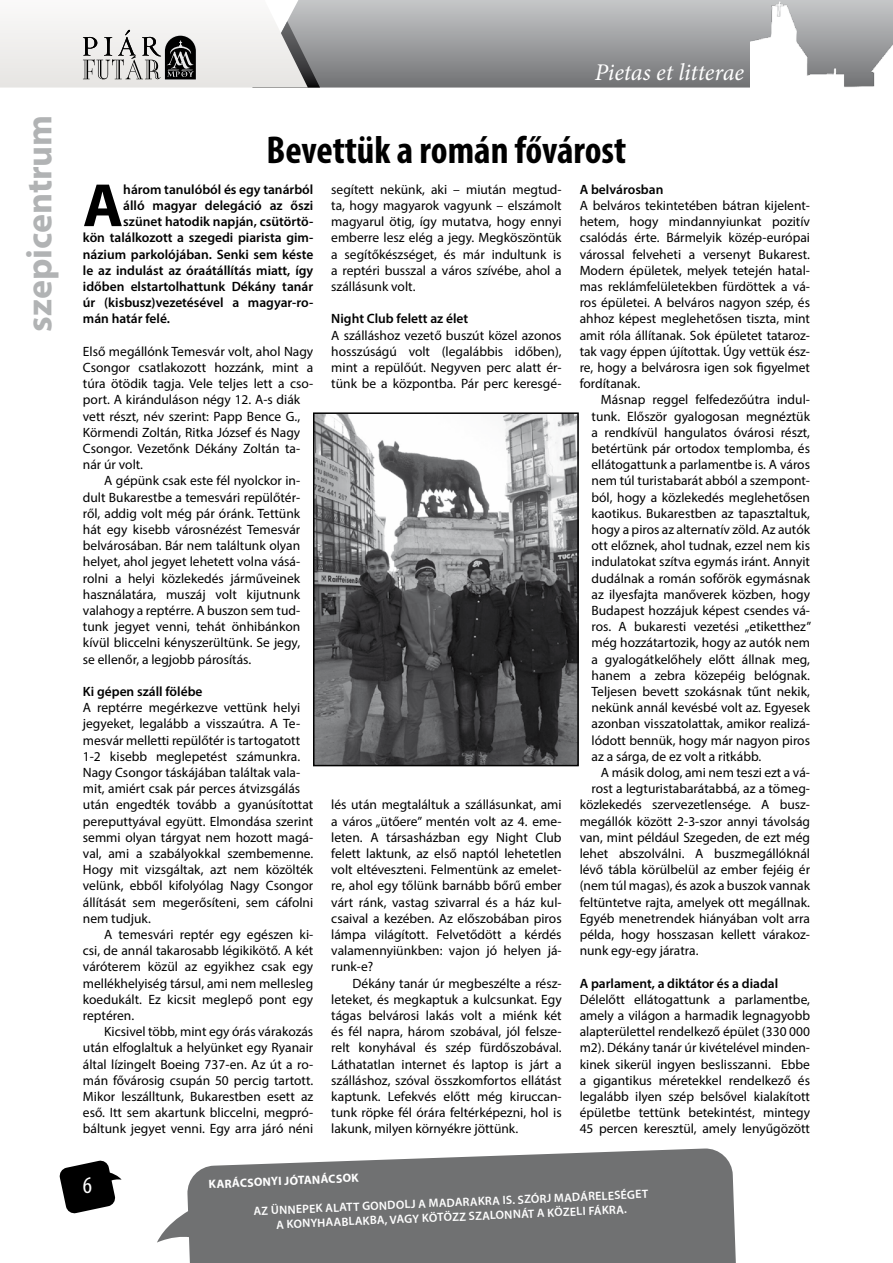
<style>
.page{position:relative;width:893px;height:1263px;background:#fff}
.page>*{position:absolute;margin:0;border:0;box-sizing:border-box;transform-origin:0 0}
.t1{font:700 61.5px "Myriad Pro";color:#000}
.t2{font:700 condensed 39px "Myriad Pro";color:#000}
.t3{font:700 36px "Myriad Pro";color:#b1b3b4}
.t4{font:italic 24px "Minion Pro";letter-spacing:-.005em;color:#fff}
.t5{font:condensed 24px "Myriad Pro";color:#fff}
.t6{font:13.5px/16.2px "Myriad Pro";color:#000;text-align:justify}
.t7{font:600 13.5px "Myriad Pro";color:#000}
.t8{font:600 12px/14.4px "Myriad Pro";color:#fff;text-align:center}
.t9{font:700 12px "Myriad Pro";color:#fff}
</style>
<div class="page">
<svg style="left:320px;top:0;width:572px;height:88px;background:#9c9e9f"></svg>
<svg style="left:157px;top:1148px;width:579px;height:115px;background:#828384"></svg>
<svg style="left:59px;top:1160px;width:63px;height:54px"></svg>
<svg style="left:0;top:0;width:320px;height:88px"></svg>
<img style="left:751px;top:2px;width:142px;height:86px">
<img style="left:316px;top:415px;width:260px;height:348px">
<div style="left:313px;top:412px;width:266px;height:354px;border:2px solid #000"></div>
<h3 class="t3" style="left:16px;top:332px;width:219px;rotate:-90deg">szepicentrum</h3>
<h3 class="t4" style="left:595px;top:56px;width:151px">Pietas et litterae</h3>
<h2 class="t2" style="left:267px;top:126px;width:361px">Bevettük a román fővárost</h2>
<h1 class="t1" style="left:83px;top:165px;width:42px">A</h1>
<p class="t7" style="left:123px;top:181px;width:191px">három tanulóból és egy tanárból</p>
<p class="t7" style="left:123px;top:197px;width:191px">álló magyar delegáció az őszi</p>
<p class="t7" style="left:123px;top:213px;width:191px">szünet hatodik napján, csütörtö-</p>
<p class="t7" style="left:83px;top:229px;width:232px">kön találkozott a szegedi piarista gim-</p>
<p class="t7" style="left:83px;top:245px;width:232px">názium parkolójában. Senki sem késte</p>
<p class="t7" style="left:83px;top:262px;width:232px">le az indulást az óraátállítás miatt, így</p>
<p class="t7" style="left:83px;top:278px;width:232px">időben elstartolhattunk Dékány tanár</p>
<p class="t7" style="left:83px;top:294px;width:232px">úr (kisbusz)vezetésével a magyar-ro-</p>
<p class="t7" style="left:83px;top:310px;width:89px">mán határ felé.</p>
<p class="t6" style="left:83px;top:343px;width:232px;text-align:left">Első megállónk Temesvár volt, ahol Nagy Csongor csatlakozott hozzánk, mint a túra ötödik tagja. Vele teljes lett a cso&shy;port. A kiránduláson négy 12. A-s diák vett részt, név szerint: Papp Bence G., Körmendi Zoltán, Ritka József és Nagy Csongor. Vezetőnk Dékány Zoltán ta&shy;nár úr volt.</p>
<p class="t6" style="left:83px;top:472px;width:219px;text-indent:21px">A gépünk csak este fél nyolckor in&shy;dult Bukarestbe a temesvári repülőtér&shy;ről, addig volt még pár óránk. Tettünk hát egy kisebb városnézést Temesvár belvárosában. Bár nem találtunk olyan helyet, ahol jegyet lehetett volna vásá&shy;rolni a helyi közlekedés járműveinek használatára, muszáj volt kijutnunk valahogy a reptérre. A buszon sem tud&shy;tunk jegyet venni, tehát önhibánkon kívül bliccelni kényszerültünk. Se jegy, se ellenőr, a legjobb párosítás.</p>
<p class="t7" style="left:83px;top:683px;width:121px">Ki gépen száll fölébe</p>
<p class="t6" style="left:83px;top:699px;width:232px;text-align:left">A reptérre megérkezve vettünk helyi jegyeket, legalább a visszaútra. A Te&shy;mesvár melletti repülőtér is tartogatott 1-2 kisebb meglepetést számunkra.<br>Nagy Csongor táskájában találtak vala&shy;mit, amiért csak pár perces átvizsgálás után engedték tovább a gyanúsítottat pereputtyával együtt. Elmondása szerint semmi olyan tárgyat nem hozott magá&shy;val, ami a szabályokkal szembemenne.<br>Hogy mit vizsgáltak, azt nem közölték velünk, ebből kifolyólag Nagy Csongor állítását sem megerősíteni, sem cáfolni nem tudjuk.</p>
<p class="t6" style="left:83px;top:926px;width:232px;text-indent:21px">A temesvári reptér egy egészen ki&shy;csi, de annál takarosabb légikikötő. A két váróterem közül az egyikhez csak egy mellékhelyiség társul, ami nem mellesleg koedukált. Ez kicsit meglepő pont egy reptéren.</p>
<p class="t6" style="left:83px;top:1023px;width:232px;text-indent:21px">Kicsivel több, mint egy órás várakozás után elfoglaltuk a helyünket egy Ryanair által lízingelt Boeing 737-en. Az út a ro&shy;mán fővárosig csupán 50 percig tartott.<br>Mikor leszálltunk, Bukarestben esett az eső. Itt sem akartunk bliccelni, megpró&shy;báltunk jegyet venni. Egy arra járó néni</p>
<p class="t6" style="left:331px;top:181px;width:232px">segített nekünk, aki – miután megtud&shy;ta, hogy magyarok vagyunk – elszámolt magyarul ötig, így mutatva, hogy ennyi emberre lesz elég a jegy. Megköszöntük a segítőkészséget, és már indultunk is a reptéri busszal a város szívébe, ahol a szállásunk volt.</p>
<p class="t7" style="left:331px;top:310px;width:139px">Night Club felett az élet</p>
<p class="t6" style="left:331px;top:327px;width:232px">A szálláshoz vezető buszút közel azonos hosszúságú volt (legalábbis időben), mint a repülőút. Negyven perc alatt ér&shy;tünk be a központba. Pár perc keresgé-</p>
<p class="t6" style="left:331px;top:796px;width:232px">lés után megtaláltuk a szállásunkat, ami a város „ütőere” mentén volt az 4. eme&shy;leten. A társasházban egy Night Club felett laktunk, az első naptól lehetetlen volt eltéveszteni. Felmentünk az emelet&shy;re, ahol egy tőlünk barnább bőrű ember várt ránk, vastag szivarral és a ház kul&shy;csaival a kezében. Az előszobában piros lámpa világított. Felvetődött a kérdés valamennyiünkben: vajon jó helyen já&shy;runk-e?</p>
<p class="t6" style="left:331px;top:975px;width:232px;text-indent:21px">Dékány tanár úr megbeszélte a rész&shy;leteket, és megkaptuk a kulcsunkat. Egy tágas belvárosi lakás volt a miénk két és fél napra, három szobával, jól felsze&shy;relt konyhával és szép fürdőszobával.<br>Láthatatlan internet és laptop is járt a szálláshoz, szóval összkomfortos ellátást kaptunk. Lefekvés előtt még kiruccan&shy;tunk röpke fél órára feltérképezni, hol is lakunk, milyen környékre jöttünk.</p>
<p class="t7" style="left:580px;top:181px;width:85px">A belvárosban</p>
<p class="t6" style="left:580px;top:197px;width:232px">A belváros tekintetében bátran kijelent&shy;hetem, hogy mindannyiunkat pozitív csalódás érte. Bármelyik közép-európai várossal felveheti a versenyt Bukarest.<br>Modern épületek, melyek tetején hatal&shy;mas reklámfelületekben fürdöttek a vá&shy;ros épületei. A belváros nagyon szép, és ahhoz képest meglehetősen tiszta, mint amit róla állítanak. Sok épületet tataroz&shy;tak vagy éppen újítottak. Úgy vettük ész&shy;re, hogy a belvárosra igen sok figyelmet fordítanak.</p>
<p class="t6" style="left:591px;top:391px;width:221px;text-indent:9px">Másnap reggel felfedezőútra indul&shy;tunk. Először gyalogosan megnéztük a rendkívül hangulatos óvárosi részt, betértünk pár ortodox templomba, és ellátogattunk a parlamentbe is. A város nem túl turistabarát abból a szempont&shy;ból, hogy a közlekedés meglehetősen kaotikus. Bukarestben az tapasztaltuk, hogy a piros az alternatív zöld. Az autók ott előznek, ahol tudnak, ezzel nem kis indulatokat szítva egymás iránt. Annyit dudálnak a román sofőrök egymásnak az ilyesfajta manőverek közben, hogy Budapest hozzájuk képest csendes vá&shy;ros. A bukaresti vezetési „etiketthez” még hozzátartozik, hogy az autók nem a gyalogátkelőhely előtt állnak meg, hanem a zebra közepéig belógnak.<br>Teljesen bevett szokásnak tűnt nekik, nekünk annál kevésbé volt az. Egyesek azonban visszatolattak, amikor realizá&shy;lódott bennük, hogy már nagyon piros az a sárga, de ez volt a ritkább.</p>
<p class="t6" style="left:601px;top:764px;width:211px">A másik dolog, ami nem teszi ezt a vá-</p>
<p class="t6" style="left:591px;top:780px;width:220px">rost a legturistabarátabbá, az a tömeg-</p>
<p class="t6" style="left:580px;top:796px;width:232px">közlekedés szervezetlensége. A busz-</p>
<p class="t6" style="left:580px;top:813px;width:232px">megállók között 2-3-szor annyi távolság</p>
<p class="t6" style="left:580px;top:829px;width:232px">van, mint például Szegeden, de ezt még</p>
<p class="t6" style="left:580px;top:845px;width:232px">lehet abszolválni. A buszmegállóknál</p>
<p class="t6" style="left:580px;top:861px;width:232px">lévő tábla körülbelül az ember fejéig ér</p>
<p class="t6" style="left:580px;top:877px;width:232px">(nem túl magas), és azok a buszok vannak</p>
<p class="t6" style="left:580px;top:894px;width:232px">feltüntetve rajta, amelyek ott megállnak.</p>
<p class="t6" style="left:580px;top:910px;width:232px">Egyéb menetrendek hiányában volt arra</p>
<p class="t6" style="left:580px;top:926px;width:232px">példa, hogy hosszasan kellett várakoz-</p>
<p class="t6" style="left:580px;top:942px;width:120px">nunk egy-egy járatra.</p>
<p class="t7" style="left:580px;top:974px;width:200px">A parlament, a diktátor és a diadal</p>
<p class="t6" style="left:580px;top:991px;width:232px">Délelőtt ellátogattunk a parlamentbe, amely a világon a harmadik legnagyobb alapterülettel rendelkező épület (330 000 m2). Dékány tanár úr kivételével minden&shy;kinek sikerül ingyen beslisszanni. Ebbe a gigantikus méretekkel rendelkező és legalább ilyen szép belsővel kialakított épületbe tettünk betekintést, mintegy 45 percen keresztül, amely lenyűgözött</p>
<h3 class="t5" style="left:83px;top:1170px;width:11px">6</h3>
<p class="t9" style="left:208px;top:1177px;width:151px;rotate:-3deg">Karácsonyi jótan ácsok</p>
<p class="t8" style="left:253px;top:1205px;width:396px;rotate:-3deg">Az ünnepek alatt gondolj a madarakra is. Szórj madáreleséget a konyhaa blakba, vagy kötözz szalonnát a közeli fákra.</p>
</div>
